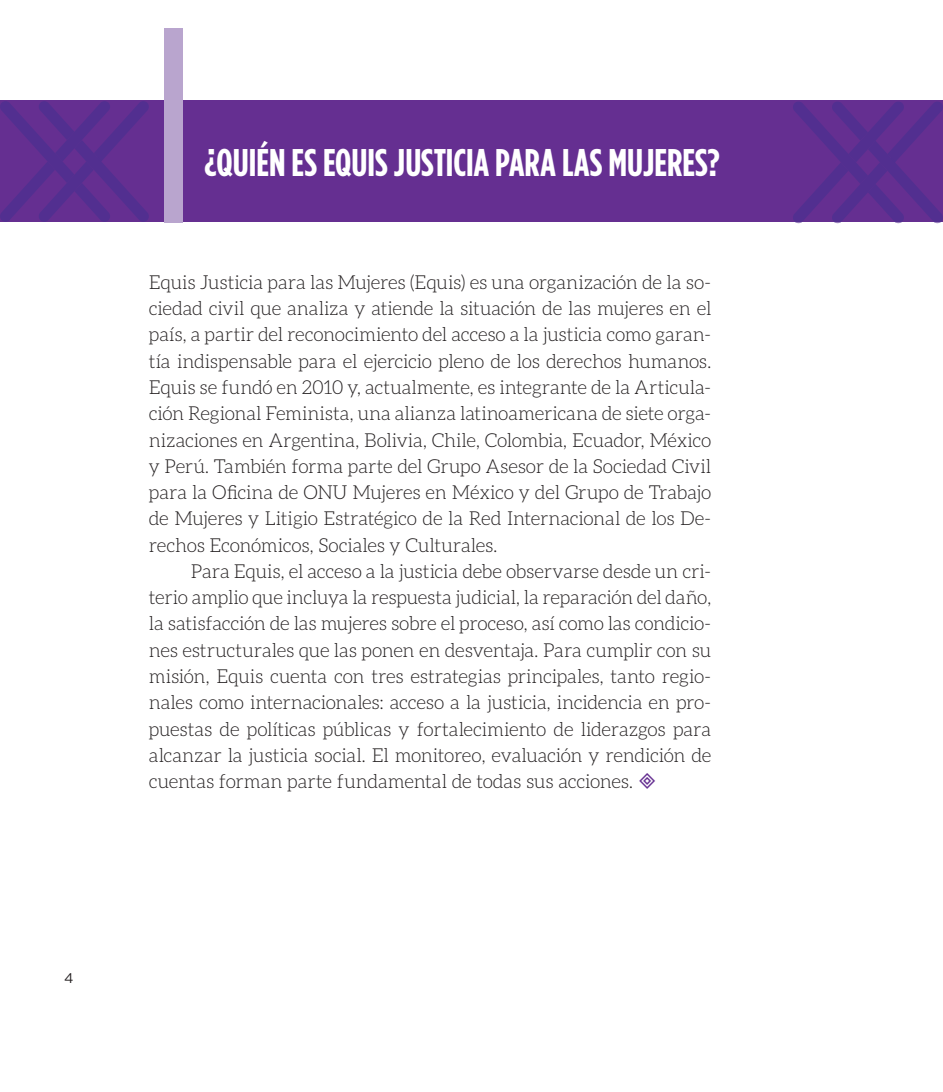
<style>
.page{position:relative;width:943px;height:1092px;background:#fff}
.page>*{position:absolute;margin:0;border:0;box-sizing:border-box;transform-origin:0 0}
.t1{font:277.55px "Gotham Condensed";color:#b9a5ce}
.t2{font:700 38.5px "Gotham Condensed";color:#fff}
.t3{font:300 19.25px/26.2px "Aleo";letter-spacing:-.01em;color:#231f20;text-align:justify}
.t4{font:14px "Gotham";color:#231f20}
</style>
<div class="page">
<div style="left:0;top:101px;width:943px;height:121px;background:#652f91"></div>
<svg style="left:0;top:101px;width:149px;height:121px"></svg>
<svg style="left:793px;top:102px;width:150px;height:121px"></svg>
<p class="t4" style="left:64px;top:968px;width:11px">4</p>
<h1 class="t1" style="left:149px;top:-24px;width:51px">I</h1>
<h2 class="t2" style="left:204px;top:141px;width:516px">¿QUIÉN ES EQUIS JUSTICIA PARA LAS MUJERES?</h2>
<p class="t3" style="left:149px;top:269px;width:564px">Equis Justicia para las Mujeres (Equis) es una organización de la so&shy;ciedad civil que analiza y atiende la situación de las mujeres en el país, a partir del reconocimiento del acceso a la justicia como garan&shy;tía indispensable para el ejercicio pleno de los derechos humanos.<br>Equis se fundó en 2010 y, actualmente, es integrante de la Articula&shy;ción Regional Feminista, una alianza latinoamericana de siete orga&shy;nizaciones en Argentina, Bolivia, Chile, Colombia, Ecuador, México y Perú. También forma parte del Grupo Asesor de la Sociedad Civil para la Oficina de ONU Mujeres en México y del Grupo de Trabajo de Mujeres y Litigio Estratégico de la Red Internacional de los De&shy;rechos Económicos, Sociales y Culturales.</p>
<p class="t3" style="left:149px;top:558px;width:564px;text-indent:42px">Para Equis, el acceso a la justicia debe observarse desde un cri&shy;terio amplio que incluya la respuesta judicial, la reparación del daño, la satisfacción de las mujeres sobre el proceso, así como las condicio&shy;nes estructurales que las ponen en desventaja. Para cumplir con su misión, Equis cuenta con tres estrategias principales, tanto regio&shy;nales como internacionales: acceso a la justicia, incidencia en pro&shy;puestas de políticas públicas y fortalecimiento de liderazgos para alcanzar la justicia social. El monitoreo, evaluación y rendición de cuentas forman parte fundamental de todas sus acciones.</p>
</div>
